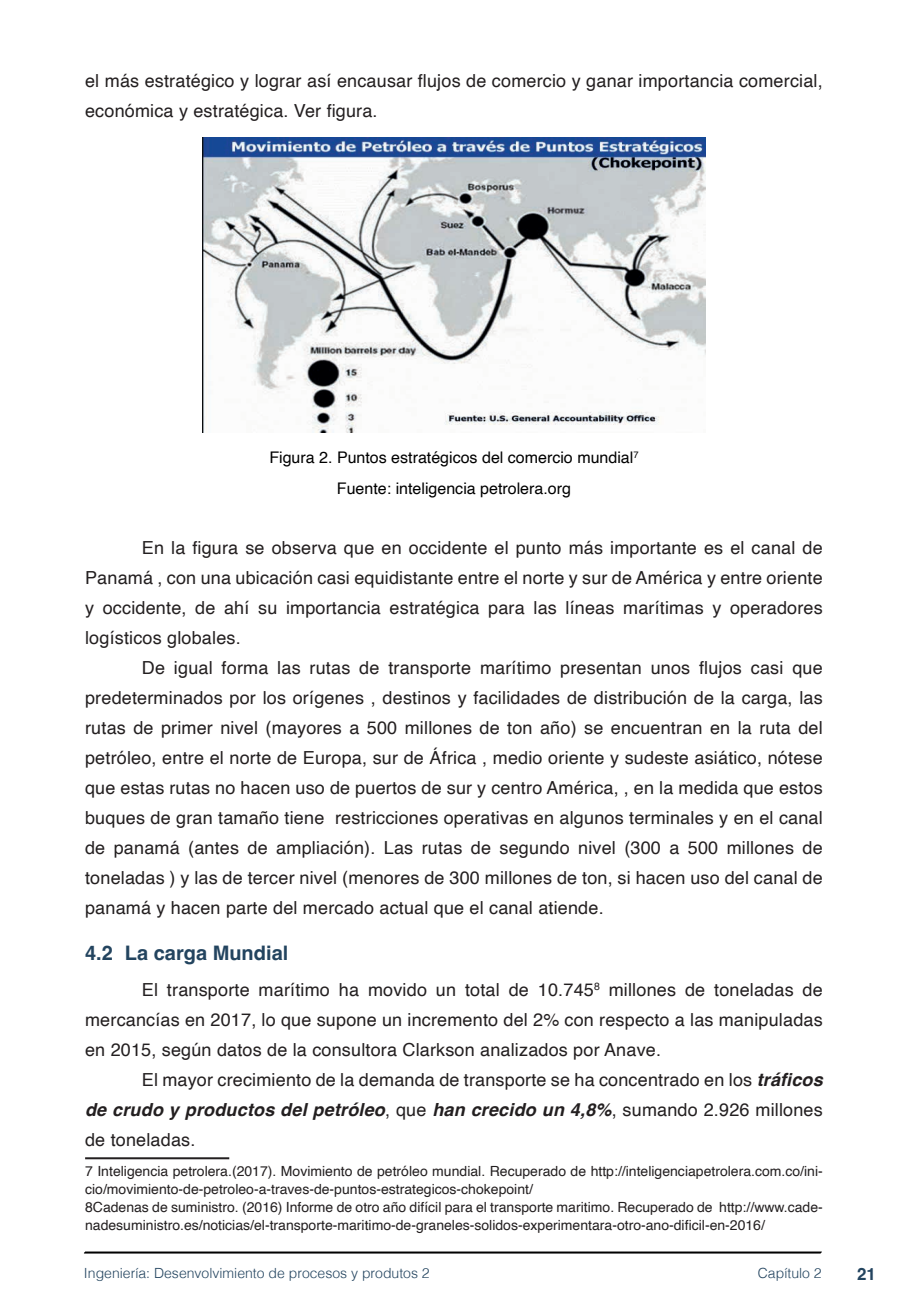
<style>
.page{position:relative;width:908px;height:1304px;background:#fff}
.page>*{position:absolute;margin:0;border:0;box-sizing:border-box;transform-origin:0 0}
.t1{font:700 20px "Helvetica";color:#23445f}
.t2{font:18px/30px "Helvetica";letter-spacing:.01em;color:#231f20;text-align:justify}
.t3{font:700 16.8px "Helvetica";color:#23445f}
.t4{font:16px/30.6px "Helvetica";color:#000;text-align:center}
.t5{font:14px/18px "Helvetica";color:#231f20}
.t6{font:300 14px "Helvetica";color:#23445f}
.s1{font-weight:700;font-style:italic}
</style>
<div class="page">
<svg style="left:84px;top:1251px;width:737px;height:3px;background:#515151"></svg>
<img style="left:202px;top:137px;width:503px;height:296px">
<hr style="left:85px;top:1157px;width:144px;height:2px;background:#231f20">
<p class="t2" style="left:85px;top:66px;width:738px">el más estratégico y lograr así encausar flujos de comercio y ganar importancia comercial, económica y estratégica. Ver figura.</p>
<p class="t4" style="left:269px;top:443px;width:370px">Figura 2. Puntos estratégicos del comercio mundial<sup>7<br></sup>Fuente: inteligencia petrolera.org</p>
<p class="t2" style="left:85px;top:533px;width:738px;text-indent:57px">En la figura se observa que en occidente el punto más importante es el canal de Panamá , con una ubicación casi equidistante entre el norte y sur de América y entre oriente y occidente, de ahí su importancia estratégica para las líneas marítimas y operadores logísticos globales.</p>
<p class="t2" style="left:85px;top:653px;width:738px;text-indent:57px">De igual forma las rutas de transporte marítimo presentan unos flujos casi que predeterminados por los orígenes , destinos y facilidades de distribución de la carga, las rutas de primer nivel (mayores a 500 millones de ton año) se encuentran en la ruta del petróleo, entre el norte de Europa, sur de África , medio oriente y sudeste asiático, nótese que estas rutas no hacen uso de puertos de sur y centro América, , en la medida que estos buques de gran tamaño tiene restricciones operativas en algunos terminales y en el canal de panamá (antes de ampliación). Las rutas de segundo nivel (300 a 500 millones de toneladas ) y las de tercer nivel (menores de 300 millones de ton, si hacen uso del canal de panamá y hacen parte del mercado actual que el canal atiende.</p>
<p class="t1" style="left:85px;top:941px;width:205px">4.2 La carga Mundial</p>
<p class="t2" style="left:85px;top:975px;width:738px;text-indent:57px">El transporte marítimo ha movido un total de 10.745<sup>8</sup> millones de toneladas de mercancías en 2017, lo que supone un incremento del 2% con respecto a las manipuladas en 2015, según datos de la consultora Clarkson analizados por Anave.</p>
<p class="t2" style="left:85px;top:1065px;width:739px;text-indent:57px">El mayor crecimiento de la demanda de transporte se ha concentrado en los <span class="s1">tráficos de crudo y productos del petróleo</span>, que <span class="s1">han crecido un 4,8%</span>, sumando 2.926 millones de toneladas.</p>
<p class="t5" style="left:85px;top:1163px;width:739px">7 Inteligencia petrolera.(2017). Movimiento de petróleo mundial. Recuperado de http://inteligenciapetrolera.com.co/ini&shy;cio/movimiento-de-petroleo-a-traves-de-puntos-estrategicos-chokepoint/<br>8Cadenas de suministro. (2016) Informe de otro año difícil para el transporte maritimo. Recuperado de http://www.cade&shy;nadesuministro.es/noticias/el-transporte-maritimo-de-graneles-solidos-experimentara-otro-ano-dificil-en-2016/</p>
<p class="t6" style="left:84px;top:1261px;width:347px">Ingeniería: Desenvolvimiento de procesos y produtos 2</p>
<p class="t6" style="left:757px;top:1261px;width:65px">Capítulo 2</p>
<p class="t3" style="left:856px;top:1264px;width:20px">21</p>
</div>
